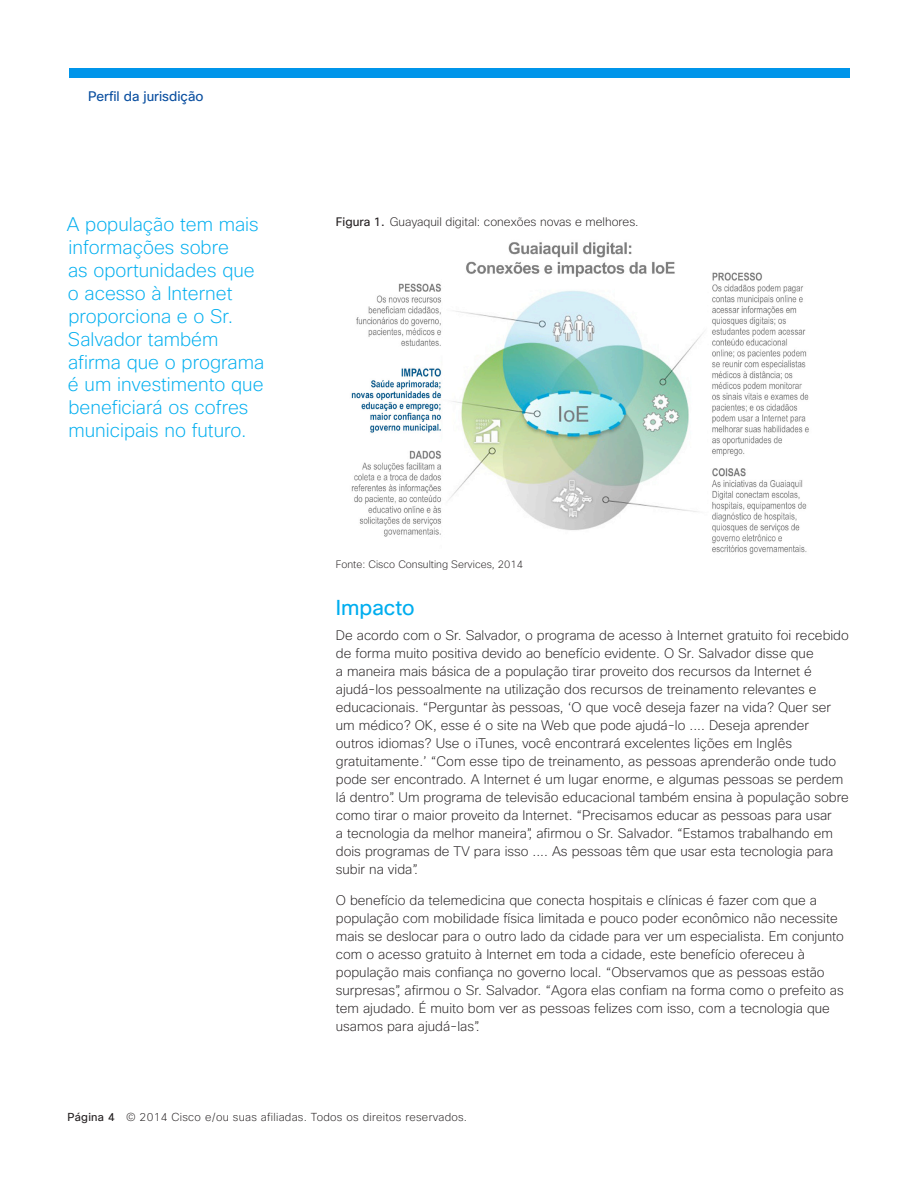
<style>
.page{position:relative;width:918px;height:1188px;background:#fff}
.page>*{position:absolute;margin:0;border:0;box-sizing:border-box;transform-origin:0 0}
.Body_1{font:21px "Cisco Sans";color:#00aeef}
.Quote_body{font:200 19.2px/23px "Cisco Sans";color:#00aeef}
.Body_1-2{font:200 13.5px/18px "Cisco Sans";color:#231f20}
.Page_head_1{font:13.5px "Cisco Sans";color:#0a4fa0}
.Body_1-3{font:200 12px "Cisco Sans";color:#231f20}
.Folio{font:200 11.25px "Cisco Sans";letter-spacing:.025em;color:#231f20}
.Body_1-4{font:200 10.5px "Cisco Sans";color:#231f20}
.s1{font-weight:400}
</style>
<div class="page">
<div style="left:69px;top:68px;width:780px;height:10px;background:#0095ea"></div>
<img style="left:351px;top:242px;width:458px;height:312px">
<p class="Page_head_1" style="left:88px;top:88px;width:117px">Perfil da jurisdição</p>
<p class="Quote_body" style="left:67px;top:212px;width:199px">A população tem mais informações sobre<br>as oportunidades que o acesso à Internet proporciona e o Sr.<br>Salvador também afirma que o programa é um investimento que beneficiará os cofres municipais no futuro.</p>
<p class="Body_1-3" style="left:336px;top:215px;width:304px"><span class="s1">Figura 1.</span> Guayaquil digital: conexões novas e melhores.</p>
<p class="Body_1-4" style="left:336px;top:557px;width:189px">Fonte: Cisco Consulting Services, 2014</p>
<p class="Body_1" style="left:336px;top:594px;width:80px">Impacto</p>
<p class="Body_1-2" style="left:336px;top:626px;width:515px">De acordo com o Sr. Salvador, o programa de acesso à Internet gratuito foi recebido de forma muito positiva devido ao benefício evidente. O Sr. Salvador disse que<br>a maneira mais básica de a população tirar proveito dos recursos da Internet é ajudá-los pessoalmente na utilização dos recursos de treinamento relevantes e educacionais. “Perguntar às pessoas, ‘O que você deseja fazer na vida? Quer ser um médico? OK, esse é o site na Web que pode ajudá-lo .... Deseja aprender outros idiomas? Use o iTunes, você encontrará excelentes lições em Inglês gratuitamente.’ “Com esse tipo de treinamento, as pessoas aprenderão onde tudo pode ser encontrado. A Internet é um lugar enorme, e algumas pessoas se perdem lá dentro”. Um programa de televisão educacional também ensina à população sobre como tirar o maior proveito da Internet. “Precisamos educar as pessoas para usar<br>a tecnologia da melhor maneira”, afirmou o Sr. Salvador. “Estamos trabalhando em dois programas de TV para isso .... As pessoas têm que usar esta tecnologia para subir na vida”.</p>
<p class="Body_1-2" style="left:336px;top:891px;width:510px">O benefício da telemedicina que conecta hospitais e clínicas é fazer com que a população com mobilidade física limitada e pouco poder econômico não necessite mais se deslocar para o outro lado da cidade para ver um especialista. Em conjunto com o acesso gratuito à Internet em toda a cidade, este benefício ofereceu à população mais confiança no governo local. “Observamos que as pessoas estão surpresas”, afirmou o Sr. Salvador. “Agora elas confiam na forma como o prefeito as tem ajudado. É muito bom ver as pessoas felizes com isso, com a tecnologia que usamos para ajudá-las”.</p>
<p class="Folio" style="left:68px;top:1109px;width:401px"><span class="s1">Página 4</span> © 2014 Cisco e/ou suas afiliadas. Todos os direitos reservados.</p>
</div>
